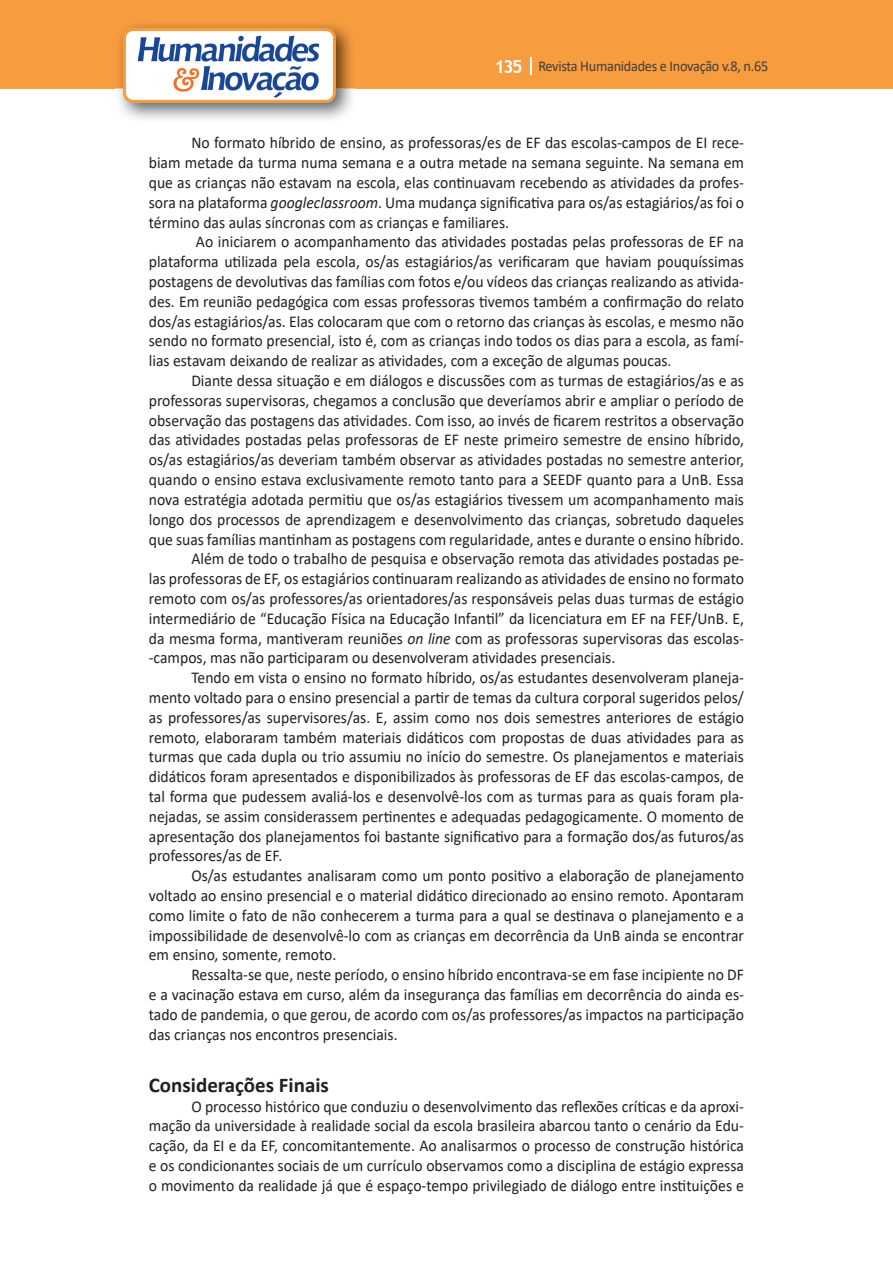
<style>
.page{position:relative;width:893px;height:1263px;background:#fff}
.page>*{position:absolute;margin:0;border:0;box-sizing:border-box;transform-origin:0 0}
.t1{font:700 21px "Calibri";color:#231f20}
.t2{font:16.5px/19.8px "Calibri";color:#231f20;text-align:justify;scale:.95 1}
.t3{font:15px "Calibri";letter-spacing:-.02em;color:#3e3e3f;scale:.95 1}
.s1{font-family:"Trebuchet MS";font-weight:700;font-size:18px;color:#fff}
.s2{font-style:italic}
</style>
<div class="page">
<div style="left:0;top:0;width:893px;height:88px;background:#f89d3f"></div>
<svg style="left:530px;top:57px;width:2px;height:18px"></svg>
<img style="left:115px;top:24px;width:241px;height:95px">
<div style="left:125px;top:30px;width:209px;height:71px;background:#fff;border-radius:9px"></div>
<img style="left:138px;top:35px;width:181px;height:62px">
<div style="left:123px;top:28px;width:213px;height:75px;border:3px solid #f89d3f;border-radius:9px"></div>
<p class="t3" style="left:495px;top:56px;width:290px"><span class="s1">135</span> Revista Humanidades e Inovação v.8, n.65</p>
<p class="t2" style="left:149px;top:133px;width:628px;text-indent:43px">No formato híbrido de ensino, as professoras/es de EF das escolas-campos de EI rece&shy;biam metade da turma numa semana e a outra metade na semana seguinte. Na semana em que as crianças não estavam na escola, elas continuavam recebendo as atividades da profes&shy;sora na plataforma <span class="s2">googleclassroom</span>. Uma mudança significativa para os/as estagiários/as foi o término das aulas síncronas com as crianças e familiares.</p>
<p class="t2" style="left:149px;top:232px;width:628px;text-indent:47px">Ao iniciarem o acompanhamento das atividades postadas pelas professoras de EF na plataforma utilizada pela escola, os/as estagiários/as verificaram que haviam pouquíssimas postagens de devolutivas das famílias com fotos e/ou vídeos das crianças realizando as ativida&shy;des. Em reunião pedagógica com essas professoras tivemos também a confirmação do relato dos/as estagiários/as. Elas colocaram que com o retorno das crianças às escolas, e mesmo não sendo no formato presencial, isto é, com as crianças indo todos os dias para a escola, as famí&shy;lias estavam deixando de realizar as atividades, com a exceção de algumas poucas.</p>
<p class="t2" style="left:191px;top:370px;width:583px">Diante dessa situação e em diálogos e discussões com as turmas de estagiários/as e as</p>
<p class="t2" style="left:149px;top:390px;width:628px">professoras supervisoras, chegamos a conclusão que deveríamos abrir e ampliar o período de</p>
<p class="t2" style="left:149px;top:410px;width:628px">observação das postagens das atividades. Com isso, ao invés de ficarem restritos a observação</p>
<p class="t2" style="left:149px;top:430px;width:628px">das atividades postadas pelas professoras de EF neste primeiro semestre de ensino híbrido,</p>
<p class="t2" style="left:149px;top:449px;width:628px">os/as estagiários/as deveriam também observar as atividades postadas no semestre anterior,</p>
<p class="t2" style="left:149px;top:469px;width:628px">quando o ensino estava exclusivamente remoto tanto para a SEEDF quanto para a UnB. Essa</p>
<p class="t2" style="left:149px;top:489px;width:628px">nova estratégia adotada permitiu que os/as estagiários tivessem um acompanhamento mais</p>
<p class="t2" style="left:149px;top:509px;width:628px">longo dos processos de aprendizagem e desenvolvimento das crianças, sobretudo daqueles</p>
<p class="t2" style="left:149px;top:529px;width:628px">que suas famílias mantinham as postagens com regularidade, antes e durante o ensino híbrido.</p>
<p class="t2" style="left:191px;top:548px;width:583px">Além de todo o trabalho de pesquisa e observação remota das atividades postadas pe-</p>
<p class="t2" style="left:149px;top:568px;width:628px">las professoras de EF, os estagiários continuaram realizando as atividades de ensino no formato</p>
<p class="t2" style="left:149px;top:588px;width:628px">remoto com os/as professores/as orientadores/as responsáveis pelas duas turmas de estágio</p>
<p class="t2" style="left:149px;top:608px;width:628px">intermediário de “Educação Física na Educação Infantil” da licenciatura em EF na FEF/UnB. E,</p>
<p class="t2" style="left:149px;top:628px;width:628px">da mesma forma, mantiveram reuniões <span class="s2">on line</span> com as professoras supervisoras das escolas-</p>
<p class="t2" style="left:149px;top:647px;width:493px">-campos, mas não participaram ou desenvolveram atividades presenciais.</p>
<p class="t2" style="left:191px;top:667px;width:583px">Tendo em vista o ensino no formato híbrido, os/as estudantes desenvolveram planeja-</p>
<p class="t2" style="left:149px;top:687px;width:628px">mento voltado para o ensino presencial a partir de temas da cultura corporal sugeridos pelos/</p>
<p class="t2" style="left:149px;top:707px;width:628px">as professores/as supervisores/as. E, assim como nos dois semestres anteriores de estágio</p>
<p class="t2" style="left:149px;top:727px;width:628px">remoto, elaboraram também materiais didáticos com propostas de duas atividades para as</p>
<p class="t2" style="left:149px;top:746px;width:628px">turmas que cada dupla ou trio assumiu no início do semestre. Os planejamentos e materiais</p>
<p class="t2" style="left:149px;top:766px;width:628px">didáticos foram apresentados e disponibilizados às professoras de EF das escolas-campos, de</p>
<p class="t2" style="left:149px;top:786px;width:628px">tal forma que pudessem avaliá-los e desenvolvê-los com as turmas para as quais foram pla-</p>
<p class="t2" style="left:149px;top:806px;width:628px">nejadas, se assim considerassem pertinentes e adequadas pedagogicamente. O momento de</p>
<p class="t2" style="left:149px;top:826px;width:628px">apresentação dos planejamentos foi bastante significativo para a formação dos/as futuros/as</p>
<p class="t2" style="left:149px;top:845px;width:142px">professores/as de EF.</p>
<p class="t2" style="left:191px;top:865px;width:583px">Os/as estudantes analisaram como um ponto positivo a elaboração de planejamento</p>
<p class="t2" style="left:149px;top:885px;width:628px">voltado ao ensino presencial e o material didático direcionado ao ensino remoto. Apontaram</p>
<p class="t2" style="left:149px;top:905px;width:628px">como limite o fato de não conhecerem a turma para a qual se destinava o planejamento e a</p>
<p class="t2" style="left:149px;top:925px;width:628px">impossibilidade de desenvolvê-lo com as crianças em decorrência da UnB ainda se encontrar</p>
<p class="t2" style="left:149px;top:944px;width:199px">em ensino, somente, remoto.</p>
<p class="t2" style="left:191px;top:964px;width:583px">Ressalta-se que, neste período, o ensino híbrido encontrava-se em fase incipiente no DF</p>
<p class="t2" style="left:149px;top:984px;width:628px">e a vacinação estava em curso, além da insegurança das famílias em decorrência do ainda es-</p>
<p class="t2" style="left:149px;top:1004px;width:628px">tado de pandemia, o que gerou, de acordo com os/as professores/as impactos na participação</p>
<p class="t2" style="left:149px;top:1024px;width:263px">das crianças nos encontros presenciais.</p>
<p class="t1" style="left:149px;top:1070px;width:182px">Considerações Finais</p>
<p class="t2" style="left:149px;top:1096px;width:628px;text-indent:43px">O processo histórico que conduziu o desenvolvimento das reflexões críticas e da aproxi&shy;mação da universidade à realidade social da escola brasileira abarcou tanto o cenário da Edu&shy;cação, da EI e da EF, concomitantemente. Ao analisarmos o processo de construção histórica e os condicionantes sociais de um currículo observamos como a disciplina de estágio expressa o movimento da realidade já que é espaço-tempo privilegiado de diálogo entre instituições e</p>
</div>
